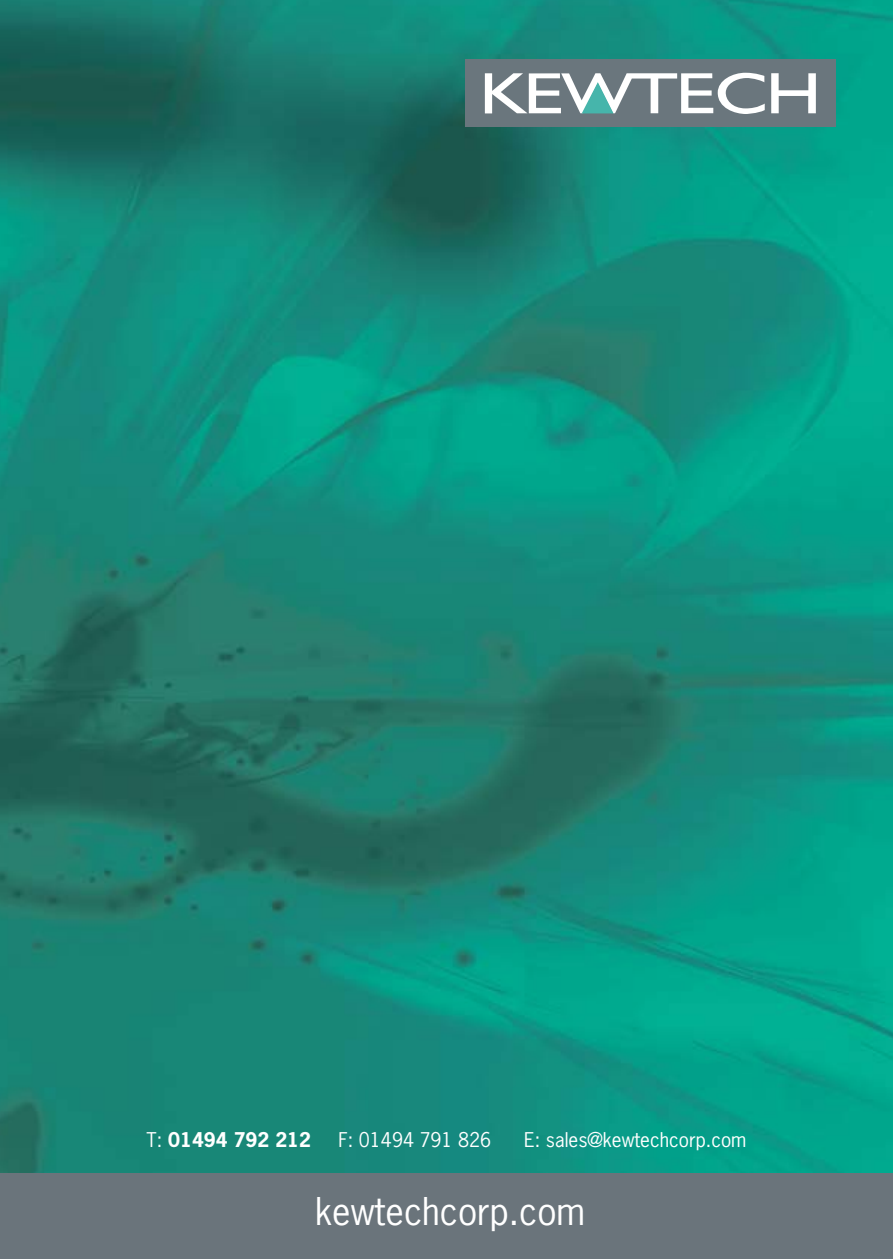
<style>
.page{position:relative;width:893px;height:1259px;background:#fff}
.page>*{position:absolute;margin:0;border:0;box-sizing:border-box;transform-origin:0 0}
.t1{font:36px "News Gothic Std";color:#fff}
.t2{font:19.2px "News Gothic Std";color:#fff}
.t3{font:700 19.2px "News Gothic Std";color:#fff}
.s1{font-weight:400}
</style>
<div class="page">
<img style="left:0;top:0;width:893px;height:1174px">
<div style="left:465px;top:60px;width:371px;height:67px;background:#6a767d"></div>
<svg style="left:771px;top:73px;width:45px;height:40px"></svg>
<svg style="left:485px;top:73px;width:280px;height:41px"></svg>
<div style="left:0;top:1174px;width:893px;height:85px;background:#6a747b"></div>
<p class="t3" style="left:147px;top:1127px;width:166px"><span class="s1">T:</span> 01494 792 212</p>
<p class="t2" style="left:339px;top:1127px;width:154px">F: 01494 791 826</p>
<p class="t2" style="left:524px;top:1127px;width:224px">E: sales@kewtechcorp.com</p>
<h1 class="t1" style="left:315px;top:1188px;width:272px">kewtechcorp.com</h1>
</div>
